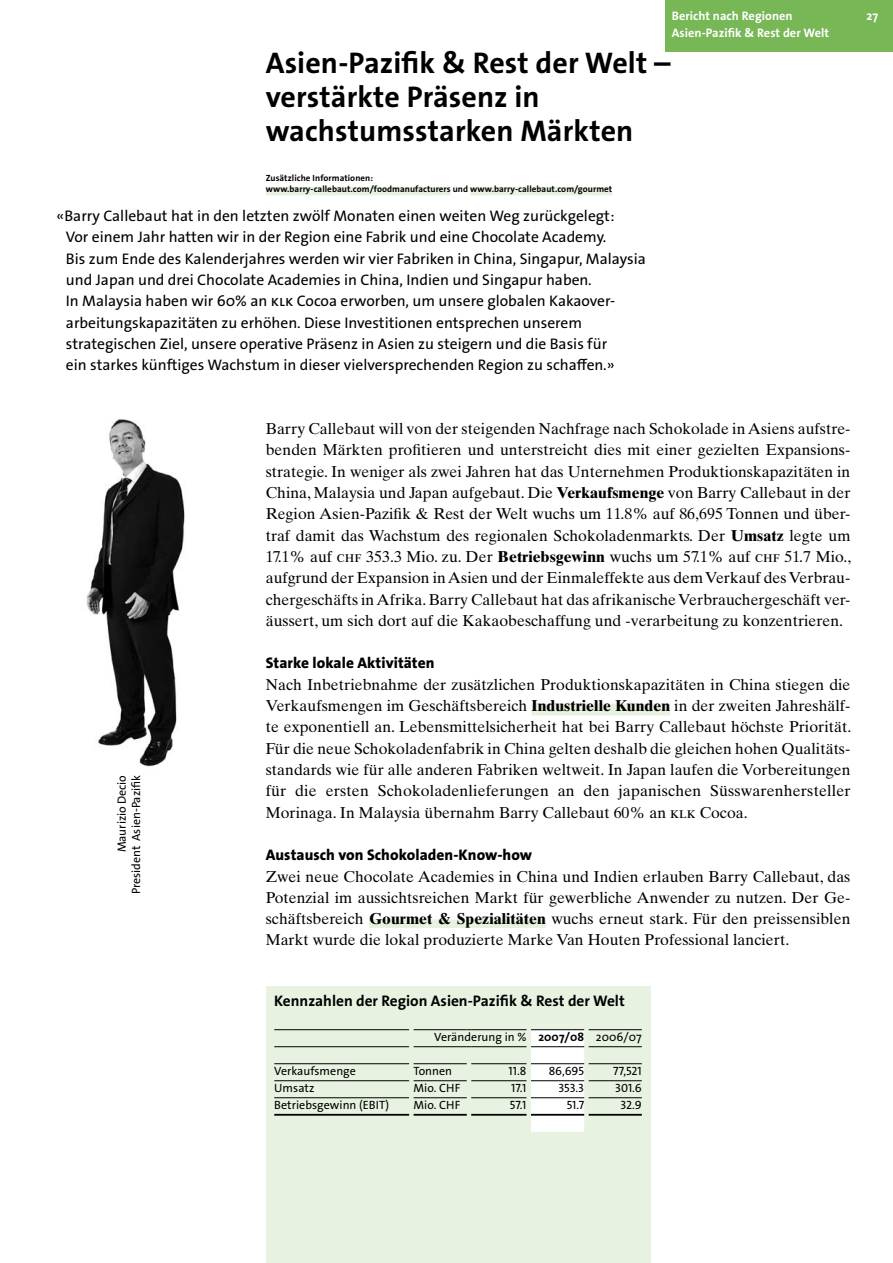
<style>
.page{position:relative;width:893px;height:1263px;background:#fff}
.page>*{position:absolute;margin:0;border:0;box-sizing:border-box;transform-origin:0 0}
.t1{font:700 30px/33.8px "The Sans Os F";letter-spacing:.005em;color:#000}
.t2{font:15.75px/21.3px "Times Ten LT Std";letter-spacing:.005em;color:#000;text-align:justify}
.t3{font:15.3px/21.3px "The Sans Os F";color:#000}
.t4{font:800 15.3px "The Sans Os F";letter-spacing:.005em;color:#000}
.t5{font:700 15.3px "The Sans Os F";color:#000}
.t6{font:700 12.3px "The Sans Os F";letter-spacing:.005em;color:#fff}
.t7{font:12px/14.2px "The Sans Os F";letter-spacing:.005em;color:#000;text-align:right}
.t8{font:700 9px/10.5px "The Sans Os F";letter-spacing:.01em;color:#000}
.s1{font-weight:700}
</style>
<div class="page">
<div style="left:665px;top:0;width:228px;height:51px;background:#77b756"></div>
<div style="left:266px;top:986px;width:385px;height:277px;background:#e8f2e0"></div>
<div style="left:531px;top:1030px;width:53px;height:102px;background:#fff"></div>
<hr style="left:274px;top:1029px;width:135px;height:1px;background:#000">
<hr style="left:531px;top:1029px;width:53px;height:1px;background:#000">
<hr style="left:589px;top:1029px;width:53px;height:1px;background:#000">
<hr style="left:274px;top:1046px;width:135px;height:1px;background:#000">
<hr style="left:531px;top:1046px;width:53px;height:1px;background:#000">
<hr style="left:589px;top:1046px;width:53px;height:1px;background:#000">
<hr style="left:274px;top:1063px;width:135px;height:1px;background:#000">
<hr style="left:414px;top:1063px;width:53px;height:1px;background:#000">
<hr style="left:471px;top:1063px;width:55px;height:1px;background:#000">
<hr style="left:531px;top:1063px;width:53px;height:1px;background:#000">
<hr style="left:589px;top:1063px;width:53px;height:1px;background:#000">
<hr style="left:274px;top:1080px;width:135px;height:1px;background:#000">
<hr style="left:414px;top:1080px;width:53px;height:1px;background:#000">
<hr style="left:471px;top:1080px;width:55px;height:1px;background:#000">
<hr style="left:531px;top:1080px;width:53px;height:1px;background:#000">
<hr style="left:589px;top:1080px;width:53px;height:1px;background:#000">
<hr style="left:414px;top:1029px;width:53px;height:1px;background:#000">
<hr style="left:471px;top:1029px;width:55px;height:1px;background:#000">
<hr style="left:414px;top:1046px;width:53px;height:1px;background:#000">
<hr style="left:471px;top:1046px;width:55px;height:1px;background:#000">
<hr style="left:274px;top:1114px;width:135px;height:2px;background:#000">
<hr style="left:471px;top:1114px;width:55px;height:2px;background:#000">
<hr style="left:531px;top:1114px;width:53px;height:2px;background:#000">
<hr style="left:589px;top:1114px;width:53px;height:2px;background:#000">
<hr style="left:414px;top:1114px;width:53px;height:2px;background:#000">
<hr style="left:274px;top:1097px;width:135px;height:1px;background:#000">
<hr style="left:414px;top:1097px;width:53px;height:1px;background:#000">
<hr style="left:471px;top:1097px;width:55px;height:1px;background:#000">
<hr style="left:531px;top:1097px;width:53px;height:1px;background:#000">
<hr style="left:589px;top:1097px;width:53px;height:1px;background:#000">
<div style="left:266px;top:187px;width:185px;height:8px;background:#e8f2e0"></div>
<div style="left:470px;top:187px;width:142px;height:8px;background:#e8f2e0"></div>
<div style="left:531px;top:704px;width:139px;height:12px;background:#e8f2e0"></div>
<div style="left:369px;top:919px;width:177px;height:9px;background:#e8f2e0"></div>
<img style="left:86px;top:419px;width:99px;height:348px">
<p class="t6" style="left:672px;top:8px;width:122px">Bericht nach Regionen</p>
<p class="t6" style="left:866px;top:8px;width:13px">27</p>
<p class="t6" style="left:672px;top:25px;width:159px">Asien-Pazifik &amp; Rest der Welt</p>
<h1 class="t1" style="left:266px;top:46px;width:406px">Asien-Pazifik &amp; Rest der Welt – verstärkte Präsenz in wachstumsstarken Märkten</h1>
<p class="t8" style="left:266px;top:173px;width:348px">Zusätzliche Informationen:<br>www.barry-callebaut.com/foodmanufacturers und www.barry-callebaut.com/gourmet</p>
<p class="t3" style="left:66px;top:205px;width:581px;text-indent:-9px">«Barry Callebaut hat in den letzten zwölf Monaten einen weiten Weg zurückgelegt:<br>Vor einem Jahr hatten wir in der Region eine Fabrik und eine Chocolate Academy.<br>Bis zum Ende des Kalenderjahres werden wir vier Fabriken in China, Singapur, Malaysia und Japan und drei Chocolate Academies in China, Indien und Singapur haben.<br>In Malaysia haben wir 60% an klk Cocoa erworben, um unsere globalen Kakaover&shy;arbeitungskapazitäten zu erhöhen. Diese Investitionen entsprechen unserem strategischen Ziel, unsere operative Präsenz in Asien zu steigern und die Basis für<br>ein starkes künftiges Wachstum in dieser vielversprechenden Region zu schaffen.»</p>
<p class="t7" style="left:115px;top:894px;width:121px;rotate:-90deg">Maurizio Decio<br>President Asien-Pazifik</p>
<p class="t2" style="left:266px;top:418px;width:587px;text-align:left">Barry Callebaut will von der steigenden Nachfrage nach Schokolade in Asiens aufstre&shy;benden Märkten profitieren und unterstreicht dies mit einer gezielten Expansions&shy;strategie. In weniger als zwei Jahren hat das Unternehmen Produktionskapazitäten in China, Malaysia und Japan aufgebaut. Die <span class="s1">Verkaufsmenge</span> von Barry Callebaut in der Region Asien-Pazifik &amp; Rest der Welt wuchs um 11.8% auf 86,695 Tonnen und über&shy;traf damit das Wachstum des regionalen Schokoladenmarkts. Der <span class="s1">Umsatz</span> legte um 17.1% auf chf 353.3 Mio. zu. Der <span class="s1">Betriebsgewinn</span> wuchs um 57.1% auf chf 51.7 Mio., aufgrund der Expansion in Asien und der Einmaleffekte aus dem Verkauf des Verbrau&shy;chergeschäfts in Afrika. Barry Callebaut hat das afrikanische Verbrauchergeschäft ver&shy;äussert, um sich dort auf die Kakaobeschaffung und -verarbeitung zu konzentrieren.</p>
<p class="t4" style="left:266px;top:653px;width:170px">Starke lokale Aktivitäten</p>
<p class="t2" style="left:266px;top:674px;width:587px">Nach Inbetriebnahme der zusätzlichen Produktionskapazitäten in China stiegen die Verkaufsmengen im Geschäftsbereich <span class="s1">Industrielle Kunden</span> in der zweiten Jahreshälf&shy;te exponentiell an. Lebensmittelsicherheit hat bei Barry Callebaut höchste Priorität.<br>Für die neue Schokoladenfabrik in China gelten deshalb die gleichen hohen Qualitäts&shy;standards wie für alle anderen Fabriken weltweit. In Japan laufen die Vorbereitungen für die ersten Schokoladenlieferungen an den japanischen Süsswarenhersteller Morinaga. In Malaysia übernahm Barry Callebaut 60% an klk Cocoa.</p>
<p class="t4" style="left:266px;top:845px;width:268px">Austausch von Schokoladen-Know-how</p>
<p class="t2" style="left:266px;top:865px;width:586px">Zwei neue Chocolate Academies in China und Indien erlauben Barry Callebaut, das Potenzial im aussichtsreichen Markt für gewerbliche Anwender zu nutzen. Der Ge&shy;schäftsbereich <span class="s1">Gourmet &amp; Spezialitäten</span> wuchs erneut stark. Für den preissensiblen Markt wurde die lokal produzierte Marke Van Houten Professional lanciert.</p>
<p class="t5" style="left:274px;top:991px;width:352px">Kennzahlen der Region Asien-Pazifik &amp; Rest der Welt</p>
<p class="t7" style="left:434px;top:1030px;width:209px">Veränderung in % <span class="s1">2007/08</span> 2006/07</p>
<p class="t7" style="left:274px;top:1064px;width:83px">Verkaufsmenge</p>
<p class="t7" style="left:414px;top:1064px;width:40px">Tonnen</p>
<p class="t7" style="left:509px;top:1064px;width:19px">11.8</p>
<p class="t7" style="left:549px;top:1064px;width:37px">86,695</p>
<p class="t7" style="left:613px;top:1064px;width:30px">77,521</p>
<p class="t7" style="left:274px;top:1081px;width:42px">Umsatz</p>
<p class="t7" style="left:414px;top:1081px;width:48px">Mio. CHF</p>
<p class="t7" style="left:511px;top:1081px;width:17px">17.1</p>
<p class="t7" style="left:558px;top:1081px;width:27px">353.3</p>
<p class="t7" style="left:615px;top:1081px;width:28px">301.6</p>
<p class="t7" style="left:274px;top:1098px;width:116px">Betriebsgewinn (EBIT)</p>
<p class="t7" style="left:414px;top:1098px;width:48px">Mio. CHF</p>
<p class="t7" style="left:510px;top:1098px;width:18px">57.1</p>
<p class="t7" style="left:567px;top:1098px;width:19px">51.7</p>
<p class="t7" style="left:620px;top:1098px;width:23px">32.9</p>
</div>
